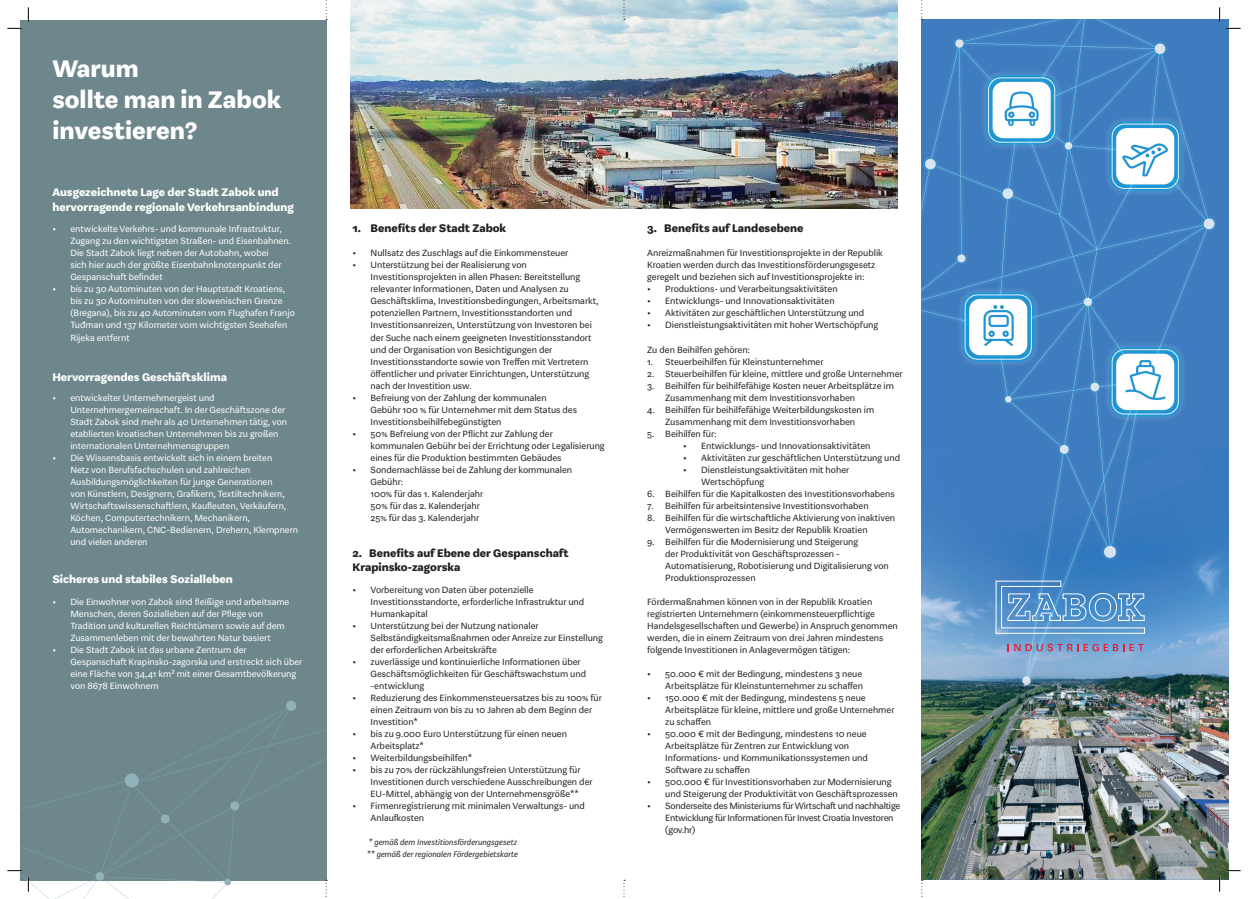
<style>
.page{position:relative;width:1248px;height:899px;background:#fff}
.page>*{position:absolute;margin:0;border:0;box-sizing:border-box;transform-origin:0 0}
.t1{font:26px/31.2px "Zabok Sans Bld";color:#fff}
.t2{font:12px/14.4px "Zabok Sans Bld";color:#fff}
.t3{font:12px/14.4px "Zabok Sans Bld";color:#231f20}
.t4{font:10px/12px "Zabok Sans";color:#231f20}
.t5{font:10px/12px "Zabok Sans";color:#fff}
.t6{font:10px/12px "Zabok Sans";letter-spacing:-.02em;color:#231f20}
.t7{font:italic 9px/12px "Zabok Sans";color:#231f20}
</style>
<div class="page">
<img style="left:921px;top:20px;width:306px;height:859px">
<img style="left:350px;top:0;width:547px;height:208px">
<div style="left:20px;top:20px;width:306px;height:860px;background:#6e878c"></div>
<svg style="left:19px;top:700px;width:307px;height:199px"></svg>
<svg style="left:325px;top:0;width:2px;height:20px"></svg>
<svg style="left:325px;top:879px;width:2px;height:20px"></svg>
<svg style="left:623px;top:0;width:2px;height:20px"></svg>
<svg style="left:623px;top:879px;width:2px;height:18px"></svg>
<svg style="left:921px;top:0;width:1px;height:20px"></svg>
<svg style="left:994px;top:580px;width:151px;height:54px;background:#669dd0"></svg>
<svg style="left:1014px;top:643px;width:129px;height:8px"></svg>
<svg style="left:7px;top:28px;width:15px;height:1px"></svg>
<svg style="left:1225px;top:28px;width:15px;height:1px"></svg>
<svg style="left:7px;top:870px;width:15px;height:1px"></svg>
<svg style="left:28px;top:7px;width:1px;height:15px"></svg>
<svg style="left:28px;top:876px;width:1px;height:15px"></svg>
<svg style="left:1218px;top:7px;width:2px;height:15px"></svg>
<svg style="left:1218px;top:870px;width:22px;height:21px"></svg>
<h1 class="t1" style="left:52px;top:53px;width:230px">Warum<br>sollte man in Zabok investieren?</h1>
<p class="t2" style="left:52px;top:185px;width:243px">Ausgezeichnete Lage der Stadt Zabok und hervorragende regionale Verkehrsanbindung</p>
<p class="t5" style="left:70px;top:223px;width:222px;text-indent:-18px">• entwickelte Verkehrs- und kommunale Infrastruktur, Zugang zu den wichtigsten Straßen- und Eisenbahnen.<br>Die Stadt Zabok liegt neben der Autobahn, wobei<br>sich hier auch der größte Eisenbahnknotenpunkt der Gespanschaft befindet</p>
<p class="t5" style="left:70px;top:283px;width:226px;text-indent:-18px">• bis zu 30 Autominuten von der Hauptstadt Kroatiens, bis zu 30 Autominuten von der slowenischen Grenze (Bregana), bis zu 40 Autominuten vom Flughafen Franjo Tuđman und 137 Kilometer vom wichtigsten Seehafen Rijeka entfernt</p>
<p class="t2" style="left:52px;top:370px;width:176px">Hervorragendes Geschäftsklima</p>
<p class="t5" style="left:70px;top:391px;width:218px;text-indent:-18px">• entwickelter Unternehmergeist und Unternehmergemeinschaft. In der Geschäftszone der Stadt Zabok sind mehr als 40 Unternehmen tätig, von etablierten kroatischen Unternehmen bis zu großen internationalen Unternehmensgruppen</p>
<p class="t5" style="left:70px;top:451px;width:229px;text-indent:-18px">• Die Wissensbasis entwickelt sich in einem breiten<br>Netz von Berufsfachschulen und zahlreichen Ausbildungsmöglichkeiten für junge Generationen<br>von Künstlern, Designern, Grafikern, Textiltechnikern, Wirtschaftswissenschaftlern, Kaufleuten, Verkäufern, Köchen, Computertechnikern, Mechanikern, Automechanikern, CNC-Bedienern, Drehern, Klempnern und vielen anderen</p>
<p class="t2" style="left:52px;top:572px;width:182px">Sicheres und stabiles Sozialleben</p>
<p class="t5" style="left:70px;top:595px;width:220px;text-indent:-18px">• Die Einwohner von Zabok sind fleißige und arbeitsame Menschen, deren Sozialleben auf der Pflege von Tradition und kulturellen Reichtümern sowie auf dem Zusammenleben mit der bewahrten Natur basiert</p>
<p class="t5" style="left:70px;top:643px;width:233px;text-indent:-18px">• Die Stadt Zabok ist das urbane Zentrum der Gespanschaft Krapinsko-zagorska und erstreckt sich über eine Fläche von 34,41 km² mit einer Gesamtbevölkerung von 8678 Einwohnern</p>
<p class="t3" style="left:352px;top:221px;width:155px">1. Benefits der Stadt Zabok</p>
<p class="t4" style="left:352px;top:247px;width:217px">• Nullsatz des Zuschlags auf die Einkommensteuer</p>
<p class="t4" style="left:370px;top:259px;width:229px;text-indent:-18px">• Unterstützung bei der Realisierung von Investitionsprojekten in allen Phasen: Bereitstellung relevanter Informationen, Daten und Analysen zu Geschäftsklima, Investitionsbedingungen, Arbeitsmarkt, potenziellen Partnern, Investitionsstandorten und Investitionsanreizen, Unterstützung von Investoren bei der Suche nach einem geeigneten Investitionsstandort und der Organisation von Besichtigungen der Investitionsstandorte sowie von Treffen mit Vertretern öffentlicher und privater Einrichtungen, Unterstützung nach der Investition usw.</p>
<p class="t4" style="left:370px;top:391px;width:208px;text-indent:-18px">• Befreiung von der Zahlung der kommunalen<br>Gebühr 100 % für Unternehmer mit dem Status des<br>Investitionsbeihilfebegünstigten</p>
<p class="t4" style="left:370px;top:427px;width:236px;text-indent:-18px">• 50% Befreiung von der Pflicht zur Zahlung der kommunalen Gebühr bei der Errichtung oder Legalisierung eines für die Produktion bestimmten Gebäudes</p>
<p class="t4" style="left:370px;top:463px;width:203px;text-indent:-18px">• Sondernachlässe bei de Zahlung der kommunalen<br>Gebühr:<br>100% für das 1. Kalenderjahr<br>50% für das 2. Kalenderjahr<br>25% für das 3. Kalenderjahr</p>
<p class="t3" style="left:352px;top:545px;width:217px">2. Benefits auf Ebene der Gespanschaft<br>Krapinsko-zagorska</p>
<p class="t4" style="left:370px;top:583px;width:215px;text-indent:-18px">• Vorbereitung von Daten über potenzielle<br>Investitionsstandorte, erforderliche Infrastruktur und<br>Humankapital</p>
<p class="t4" style="left:370px;top:619px;width:234px;text-indent:-18px">• Unterstützung bei der Nutzung nationaler<br>Selbständigkeitsmaßnahmen oder Anreize zur Einstellung der erforderlichen Arbeitskräfte</p>
<p class="t4" style="left:370px;top:655px;width:217px;text-indent:-18px">• zuverlässige und kontinuierliche Informationen über<br>Geschäftsmöglichkeiten für Geschäftswachstum und -entwicklung</p>
<p class="t4" style="left:370px;top:691px;width:233px;text-indent:-18px">• Reduzierung des Einkommensteuersatzes bis zu 100% für einen Zeitraum von bis zu 10 Jahren ab dem Beginn der<br>Investition*</p>
<p class="t4" style="left:370px;top:727px;width:198px;text-indent:-18px">• bis zu 9.000 Euro Unterstützung für einen neuen<br>Arbeitsplatz*</p>
<p class="t4" style="left:352px;top:751px;width:121px">• Weiterbildungsbeihilfen*</p>
<p class="t4" style="left:370px;top:763px;width:223px;text-indent:-18px">• bis zu 70% der rückzählungsfreien Unterstützung für<br>Investitionen durch verschiedene Ausschreibungen der<br>EU-Mittel, abhängig von der Unternehmensgröße**</p>
<p class="t4" style="left:370px;top:799px;width:216px;text-indent:-18px">• Firmenregistrierung mit minimalen Verwaltungs- und<br>Anlaufkosten</p>
<p class="t7" style="left:367px;top:836px;width:153px">* gemäß dem Investitionsförderungsgesetz ** gemäß der regionalen Fördergebietskarte</p>
<p class="t3" style="left:647px;top:221px;width:158px">3. Benefits auf Landesebene</p>
<p class="t4" style="left:647px;top:247px;width:237px">Anreizmaßnahmen für Investitionsprojekte in der Republik<br>Kroatien werden durch das Investitionsförderungsgesetz geregelt und beziehen sich auf Investitionsprojekte in:</p>
<p class="t4" style="left:647px;top:283px;width:192px">• Produktions- und Verarbeitungsaktivitäten</p>
<p class="t4" style="left:647px;top:295px;width:189px">• Entwicklungs- und Innovationsaktivitäten</p>
<p class="t4" style="left:647px;top:307px;width:218px">• Aktivitäten zur geschäftlichen Unterstützung und</p>
<p class="t4" style="left:647px;top:319px;width:232px">• Dienstleistungsaktivitäten mit hoher Wertschöpfung</p>
<p class="t4" style="left:647px;top:343px;width:104px">Zu den Beihilfen gehören:</p>
<p class="t4" style="left:647px;top:355px;width:178px">1. Steuerbeihilfen für Kleinstunternehmer</p>
<p class="t4" style="left:647px;top:367px;width:257px">2. Steuerbeihilfen für kleine, mittlere und große Unternehmer</p>
<p class="t4" style="left:665px;top:379px;width:230px;text-indent:-18px">3. Beihilfen für beihilfefähige Kosten neuer Arbeitsplätze im<br>Zusammenhang mit dem Investitionsvorhaben</p>
<p class="t4" style="left:647px;top:403px;width:228px;text-align:center">4. Beihilfen für beihilfefähige Weiterbildungskosten im<br>Zusammenhang mit dem Investitionsvorhaben</p>
<p class="t4" style="left:647px;top:427px;width:71px">5. Beihilfen für:</p>
<p class="t4" style="left:683px;top:439px;width:189px">• Entwicklungs- und Innovationsaktivitäten</p>
<p class="t4" style="left:683px;top:451px;width:218px">• Aktivitäten zur geschäftlichen Unterstützung und</p>
<p class="t4" style="left:701px;top:463px;width:150px;text-indent:-18px">• Dienstleistungsaktivitäten mit hoher<br>Wertschöpfung</p>
<p class="t4" style="left:647px;top:487px;width:249px">6. Beihilfen für die Kapitalkosten des Investitionsvorhabens</p>
<p class="t4" style="left:647px;top:499px;width:223px">7. Beihilfen für arbeitsintensive Investitionsvorhaben</p>
<p class="t4" style="left:665px;top:511px;width:231px;text-indent:-18px">8. Beihilfen für die wirtschaftliche Aktivierung von inaktiven<br>Vermögenswerten im Besitz der Republik Kroatien</p>
<p class="t4" style="left:665px;top:535px;width:225px;text-indent:-18px">9. Beihilfen für die Modernisierung und Steigerung<br>der Produktivität von Geschäftsprozessen - Automatisierung, Robotisierung und Digitalisierung von Produktionsprozessen</p>
<p class="t4" style="left:647px;top:595px;width:252px">Fördermaßnahmen können von in der Republik Kroatien registrierten Unternehmern (einkommensteuerpflichtige Handelsgesellschaften und Gewerbe) in Anspruch genommen werden, die in einem Zeitraum von drei Jahren mindestens folgende Investitionen in Anlagevermögen tätigen:</p>
<p class="t4" style="left:647px;top:667px;width:217px;text-align:right">• 50.000 € mit der Bedingung, mindestens 3 neue<br>Arbeitsplätze für Kleinstunternehmer zu schaffen</p>
<p class="t4" style="left:665px;top:691px;width:231px;text-indent:-18px">• 150.000 € mit der Bedingung, mindestens 5 neue<br>Arbeitsplätze für kleine, mittlere und große Unternehmer zu schaffen</p>
<p class="t4" style="left:665px;top:727px;width:204px;text-indent:-18px">• 50.000 € mit der Bedingung, mindestens 10 neue Arbeitsplätze für Zentren zur Entwicklung von Informations- und Kommunikationssystemen und Software zu schaffen</p>
<p class="t4" style="left:665px;top:775px;width:234px;text-indent:-18px">• 500.000 € für Investitionsvorhaben zur Modernisierung und Steigerung der Produktivität von Geschäftsprozessen</p>
<p class="t6" style="left:665px;top:799px;width:236px;text-indent:-18px">• Sonderseite des Ministeriums für Wirtschaft und nachhaltige<br>Entwicklung für Informationen für Invest Croatia Investoren (gov.hr)</p>
</div>
